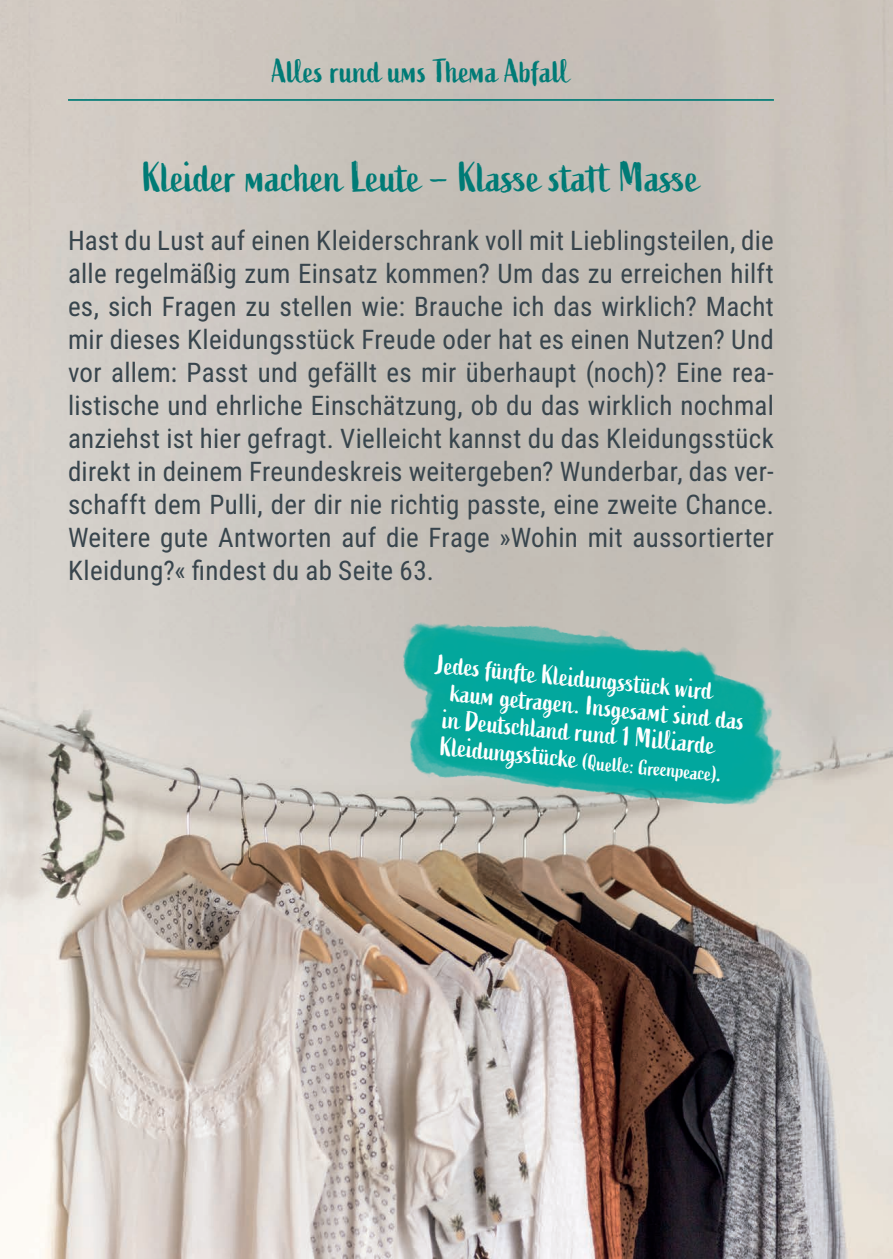
<style>
.page{position:relative;width:893px;height:1259px;background:#fff}
.page>*{position:absolute;margin:0;border:0;box-sizing:border-box;transform-origin:0 0}
.Zero_Waste_Head_Abfa{font:42px "Active";color:#007b76}
.t1{font:33px "Active";color:#007b76}
.Zero_Waste_Fließtext{font:27px/33px "Roboto Condensed";letter-spacing:.01em;color:#38454d;text-align:justify}
.Zero_Waste_Klecks{font:27px "Active";color:#fff}
.Zero_Waste_Klecks-2{font:21px "Active";color:#fff}
.s1{font-size:27px}
</style>
<div class="page">
<img style="left:0;top:0;width:893px;height:1259px">
<img style="left:383px;top:602px;width:418px;height:234px">
<hr style="left:68px;top:99px;width:706px;height:2px;background:#007b76">
<p class="t1" style="left:272px;top:52px;width:301px">Alles rund ums Thema Abfall</p>
<p class="Zero_Waste_Head_Abfa" style="left:143px;top:154px;width:558px">Kleider machen Leute – Klasse statt Masse</p>
<p class="Zero_Waste_Fließtext" style="left:68px;top:223px;width:707px">Hast du Lust auf einen Kleiderschrank voll mit Lieblingsteilen, die alle regelmäßig zum Einsatz kommen? Um das zu erreichen hilft es, sich Fragen zu stellen wie: Brauche ich das wirklich? Macht mir dieses Kleidungsstück Freude oder hat es einen Nutzen? Und vor allem: Passt und gefällt es mir überhaupt (noch)? Eine rea&shy;listische und ehrliche Einschätzung, ob du das wirklich nochmal anziehst ist hier gefragt. Vielleicht kannst du das Kleidungsstück direkt in deinem Freundeskreis weitergeben? Wunderbar, das ver&shy;schafft dem Pulli, der dir nie richtig passte, eine zweite Chance.<br>Weitere gute Antworten auf die Frage »Wohin mit aussortierter Kleidung?« findest du ab Seite 63.</p>
<p class="Zero_Waste_Klecks" style="left:438px;top:650px;width:279px;rotate:5deg">Jedes fünft e Kleidungss tück wird</p>
<p class="Zero_Waste_Klecks" style="left:452px;top:678px;width:297px;rotate:5deg">kaum getragen. Insgesamt sind das</p>
<p class="Zero_Waste_Klecks" style="left:444px;top:704px;width:275px;rotate:5deg">in Deutschland rund 1 Mill iarde</p>
<p class="Zero_Waste_Klecks-2" style="left:441px;top:737px;width:285px;rotate:5deg"><span class="s1">Kleidungss tücke</span> (Quell e: Gree npeace)<span class="s1">.</span></p>
</div>
